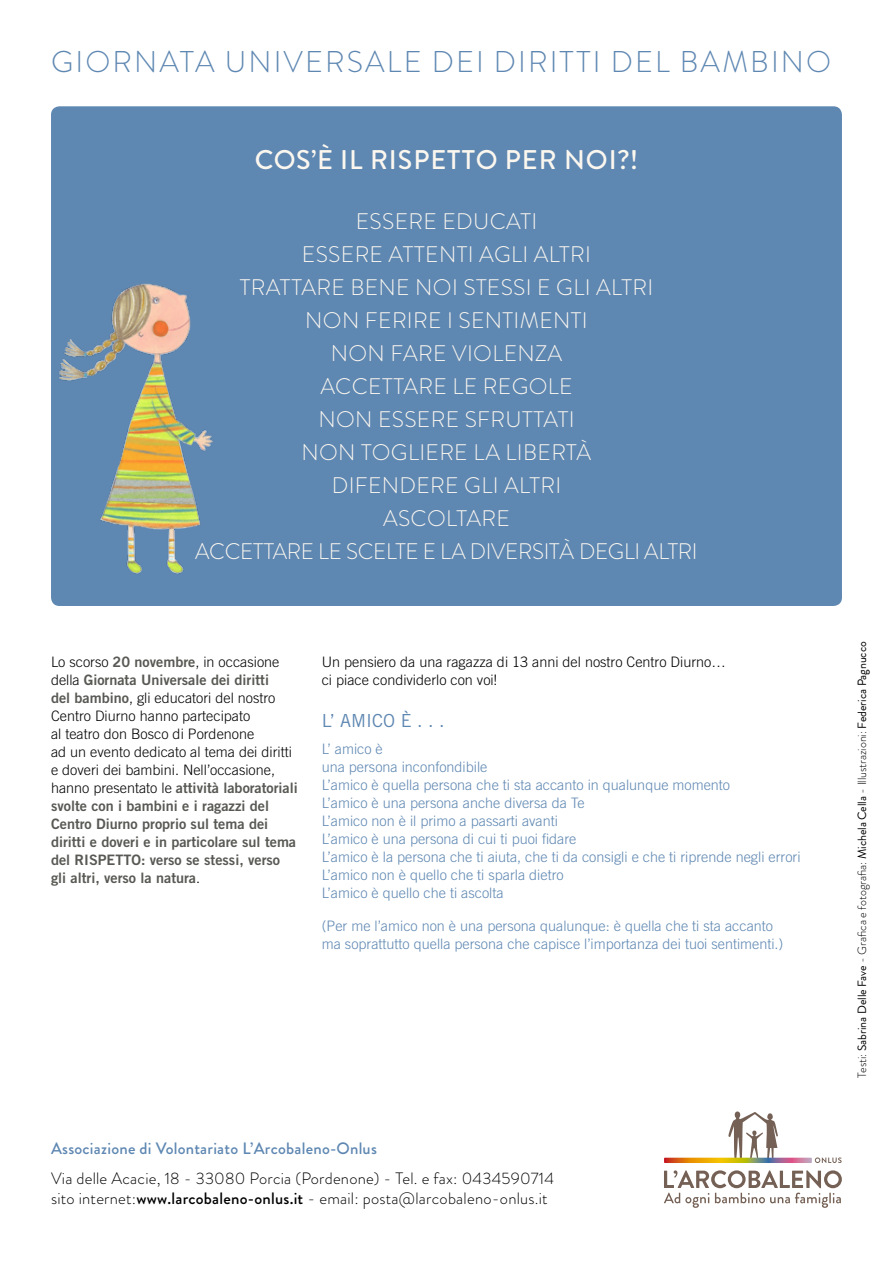
<style>
.page{position:relative;width:893px;height:1263px;background:#fff}
.page>*{position:absolute;margin:0;border:0;box-sizing:border-box;transform-origin:0 0}
.t1{font:300 30px "Brandon Grotesque";letter-spacing:.07em;color:#5e87b2}
.t2{font:500 27px "Brandon Grotesque";letter-spacing:.035em;color:#fbf7ef}
.t3{font:300 22.5px/33px "Brandon Grotesque";letter-spacing:.015em;color:#fbf7ef;text-align:center}
.t4{font:18px "Trade Gothic LT Std";color:#5e87b2}
.t5{font:300 16.5px/20.2px "Brandon Grotesque";letter-spacing:.015em;color:#000}
.t6{font:500 16.5px "Brandon Grotesque";letter-spacing:.015em;color:#5e87b2}
.t7{font:300 14.4px/18px "Trade Gothic LT Std";color:#5e87b2}
.t8{font:300 14.4px/18px "Trade Gothic LT Std";color:#000}
.t9{font:14.4px/18px "Trade Gothic LT Std Bd 2";color:#585854}
.t10{font:12px "Brandon Grotesque";letter-spacing:-.005em;color:#000}
.s1{font-family:"Trade Gothic LT Std Bd 2";font-weight:400;color:#585854}
.s2{font-family:"Trade Gothic LT Std";font-weight:300;color:#000}
.s3{font-weight:500}
.s4{font-weight:300}
</style>
<div class="page">
<svg style="left:664px;top:1170px;width:178px;height:38px"></svg>
<svg style="left:664px;top:1111px;width:178px;height:52px"></svg>
<div style="left:51px;top:106px;width:791px;height:500px;background:#5e87b2;border-radius:9px"></div>
<img style="left:59px;top:283px;width:154px;height:291px">
<h1 class="t1" style="left:51px;top:41px;width:781px">GIORNATA UNIVERSALE DEI DIRITTI DEL BAMBINO</h1>
<h2 class="t2" style="left:255px;top:141px;width:385px">COS’È IL RISPETTO PER NOI?!</h2>
<p class="t3" style="left:195px;top:205px;width:504px">ESSERE EDUCATI<br>ESSERE ATTENTI AGLI ALTRI<br>TRATTARE BENE NOI STESSI E GLI ALTRI<br>NON FERIRE I SENTIMENTI<br>NON FARE VIOLENZA<br>ACCETTARE LE REGOLE<br>NON ESSERE SFRUTTATI<br>NON TOGLIERE LA LIBERTÀ<br>DIFENDERE GLI ALTRI<br>ASCOLTARE<br>ACCETTARE LE SCELTE E LA DIVERSITÀ DEGLI ALTRI</p>
<p class="t8" style="left:51px;top:653px;width:230px">Lo scorso <span class="s1">20 novembre</span>, in occasione</p>
<p class="t9" style="left:51px;top:671px;width:219px"><span class="s2">della</span> Giornata Universale dei diritti</p>
<p class="t8" style="left:51px;top:689px;width:242px"><span class="s1">del bambino</span>, gli educatori del nostro Centro Diurno hanno partecipato<br>al teatro don Bosco di Pordenone<br>ad un evento dedicato al tema dei diritti e doveri dei bambini. Nell’occasione,</p>
<p class="t9" style="left:51px;top:779px;width:248px"><span class="s2">hanno presentato le</span> attività laboratoriali svolte con i bambini e i ragazzi del Centro Diurno proprio sul tema dei diritti e doveri e in particolare sul tema del RISPETTO: verso se stessi, verso gli altri, verso la natura<span class="s2">.</span></p>
<p class="t8" style="left:322px;top:653px;width:406px">Un pensiero da una ragazza di 13 anni del nostro Centro Diurno… ci piace condividerlo con voi!</p>
<p class="t4" style="left:322px;top:710px;width:124px">L’ AMICO È . . .</p>
<p class="t7" style="left:322px;top:740px;width:480px">L’ amico è<br>una persona inconfondibile<br>L’amico è quella persona che ti sta accanto in qualunque momento<br>L’amico è una persona anche diversa da Te<br>L’amico non è il primo a passarti avanti<br>L’amico è una persona di cui ti puoi fidare<br>L’amico è la persona che ti aiuta, che ti da consigli e che ti riprende negli errori L’amico non è quello che ti sparla dietro<br>L’amico è quello che ti ascolta</p>
<p class="t7" style="left:322px;top:917px;width:463px">(Per me l’amico non è una persona qualunque: è quella che ti sta accanto ma soprattutto quella persona che capisce l’importanza dei tuoi sentimenti.)</p>
<p class="t6" style="left:51px;top:1137px;width:327px">Associazione di Volontariato L’Arcobaleno-Onlus</p>
<p class="t5" style="left:51px;top:1168px;width:505px">Via delle Acacie, 18 - 33080 Porcia (Pordenone) - Tel. e fax: 0434590714 sito internet:<span class="s3">www.larcobaleno-onlus.it</span> - email: posta@larcobaleno-onlus.it</p>
<p class="t10" style="left:854px;top:1077px;width:438px;rotate:-90deg"><span class="s4">Testi:</span> Sabrina Delle Fave <span class="s4">- Grafica e fotografia:</span> Michela Cella <span class="s4">- Illustrazioni:</span> Federica Pagnucco</p>
</div>
